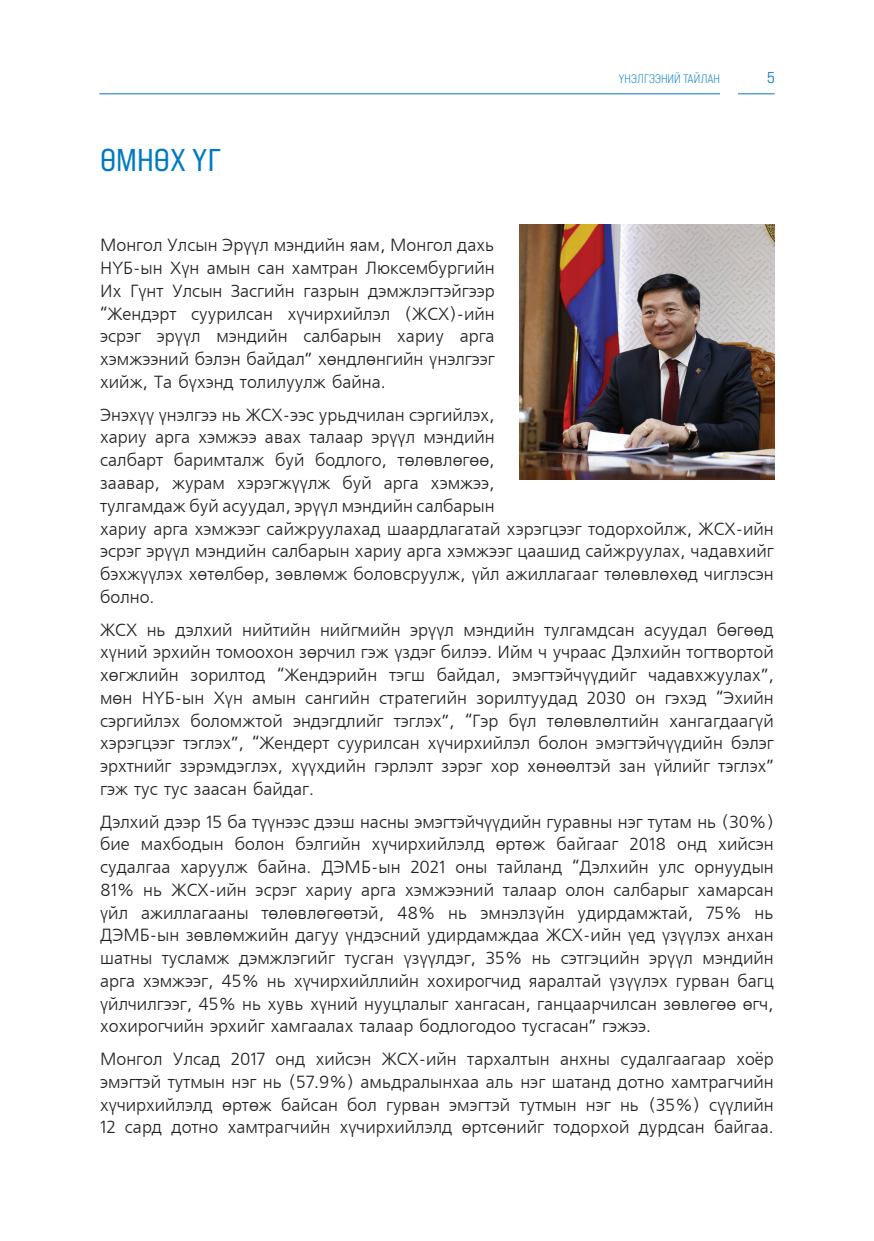
<style>
.page{position:relative;width:874px;height:1241px;background:#fff}
.page>*{position:absolute;margin:0;border:0;box-sizing:border-box;transform-origin:0 0}
.t1{font:expanded 31.5px "Bebas Neue Pro";color:#007ac2}
.t2{font:17.5px/22.8px "Mogul Freeset";color:#231f20;text-align:justify}
.t3{font:500 expanded 15.75px "Bebas Neue Pro";color:#007ac2}
.t4{font:expanded 12.25px "Bebas Neue Pro";color:#007ac2}
</style>
<div class="page">
<hr style="left:737px;top:93px;width:37px;height:1px;background:#007ac2">
<hr style="left:99px;top:93px;width:620px;height:1px;background:#007ac2">
<img style="left:519px;top:225px;width:255px;height:255px">
<h1 class="t1" style="left:100px;top:141px;width:122px">ӨМНӨХ ҮГ</h1>
<p class="t4" style="left:618px;top:71px;width:103px">ҮНЭЛГЭЭНИЙ ТАЙЛАН</p>
<p class="t3" style="left:766px;top:68px;width:9px">5</p>
<p class="t2" style="left:100px;top:235px;width:396px">Монгол Улсын Эрүүл мэндийн яам, Монгол дахь НҮБ-ын Хүн амын сан хамтран Люксембургийн Их Гүнт Улсын Засгийн газрын дэмжлэгтэйгээр “Жендэрт суурилсан хүчирхийлэл (ЖСХ)-ийн эсрэг эрүүл мэндийн салбарын хариу арга хэмжээний бэлэн байдал” хөндлөнгийн үнэлгээг хийж, Та бүхэнд толилуулж байна.</p>
<p class="t2" style="left:100px;top:404px;width:675px;text-align:left">Энэхүү үнэлгээ нь ЖСХ-ээс урьдчилан сэргийлэх,<br>хариу арга хэмжээ авах талаар эрүүл мэндийн<br>салбарт баримталж буй бодлого, төлөвлөгөө,<br>заавар, журам хэрэгжүүлж буй арга хэмжээ,<br>тулгамдаж буй асуудал, эрүүл мэндийн салбарын<br>хариу арга хэмжээг сайжруулахад шаардлагатай хэрэгцээг тодорхойлж, ЖСХ-ийн эсрэг эрүүл мэндийн салбарын хариу арга хэмжээг цаашид сайжруулах, чадавхийг бэхжүүлэх хөтөлбөр, зөвлөмж боловсруулж, үйл ажиллагааг төлөвлөхөд чиглэсэн болно.</p>
<p class="t2" style="left:100px;top:619px;width:674px">ЖСХ нь дэлхий нийтийн нийгмийн эрүүл мэндийн тулгамдсан асуудал бөгөөд хүний эрхийн томоохон зөрчил гэж үздэг билээ. Ийм ч учраас Дэлхийн тогтвортой хөгжлийн зорилтод “Жендэрийн тэгш байдал, эмэгтэйчүүдийг чадавхжуулах”, мөн НҮБ-ын Хүн амын сангийн стратегийн зорилтуудад 2030 он гэхэд “Эхийн сэргийлэх боломжтой эндэгдлийг тэглэх”, “Гэр бүл төлөвлөлтийн хангагдаагүй хэрэгцээг тэглэх”, “Жендерт суурилсан хүчирхийлэл болон эмэгтэйчүүдийн бэлэг эрхтнийг зэрэмдэглэх, хүүхдийн гэрлэлт зэрэг хор хөнөөлтэй зан үйлийг тэглэх” гэж тус тус заасан байдаг.</p>
<p class="t2" style="left:100px;top:811px;width:675px">Дэлхий дээр 15 ба түүнээс дээш насны эмэгтэйчүүдийн гуравны нэг тутам нь (30%) бие махбодын болон бэлгийн хүчирхийлэлд өртөж байгааг 2018 онд хийсэн судалгаа харуулж байна. ДЭМБ-ын 2021 оны тайланд “Дэлхийн улс орнуудын 81% нь ЖСХ-ийн эсрэг хариу арга хэмжээний талаар олон салбарыг хамарсан үйл ажиллагааны төлөвлөгөөтэй, 48% нь эмнэлзүйн удирдамжтай, 75% нь ДЭМБ-ын зөвлөмжийн дагуу үндэсний удирдамждаа ЖСХ-ийн үед үзүүлэх анхан шатны тусламж дэмжлэгийг тусган үзүүлдэг, 35% нь сэтгэцийн эрүүл мэндийн арга хэмжээг, 45% нь хүчирхийллийн хохирогчид яаралтай үзүүлэх гурван багц үйлчилгээг, 45% нь хувь хүний нууцлалыг хангасан, ганцаарчилсан зөвлөгөө өгч, хохирогчийн эрхийг хамгаалах талаар бодлогодоо тусгасан” гэжээ.</p>
<p class="t2" style="left:100px;top:1048px;width:674px">Монгол Улсад 2017 онд хийсэн ЖСХ-ийн тархалтын анхны судалгаагаар хоёр эмэгтэй тутмын нэг нь (57.9%) амьдралынхаа аль нэг шатанд дотно хамтрагчийн хүчирхийлэлд өртөж байсан бол гурван эмэгтэй тутмын нэг нь (35%) сүүлийн 12 сард дотно хамтрагчийн хүчирхийлэлд өртсөнийг тодорхой дурдсан байгаа.</p>
</div>
